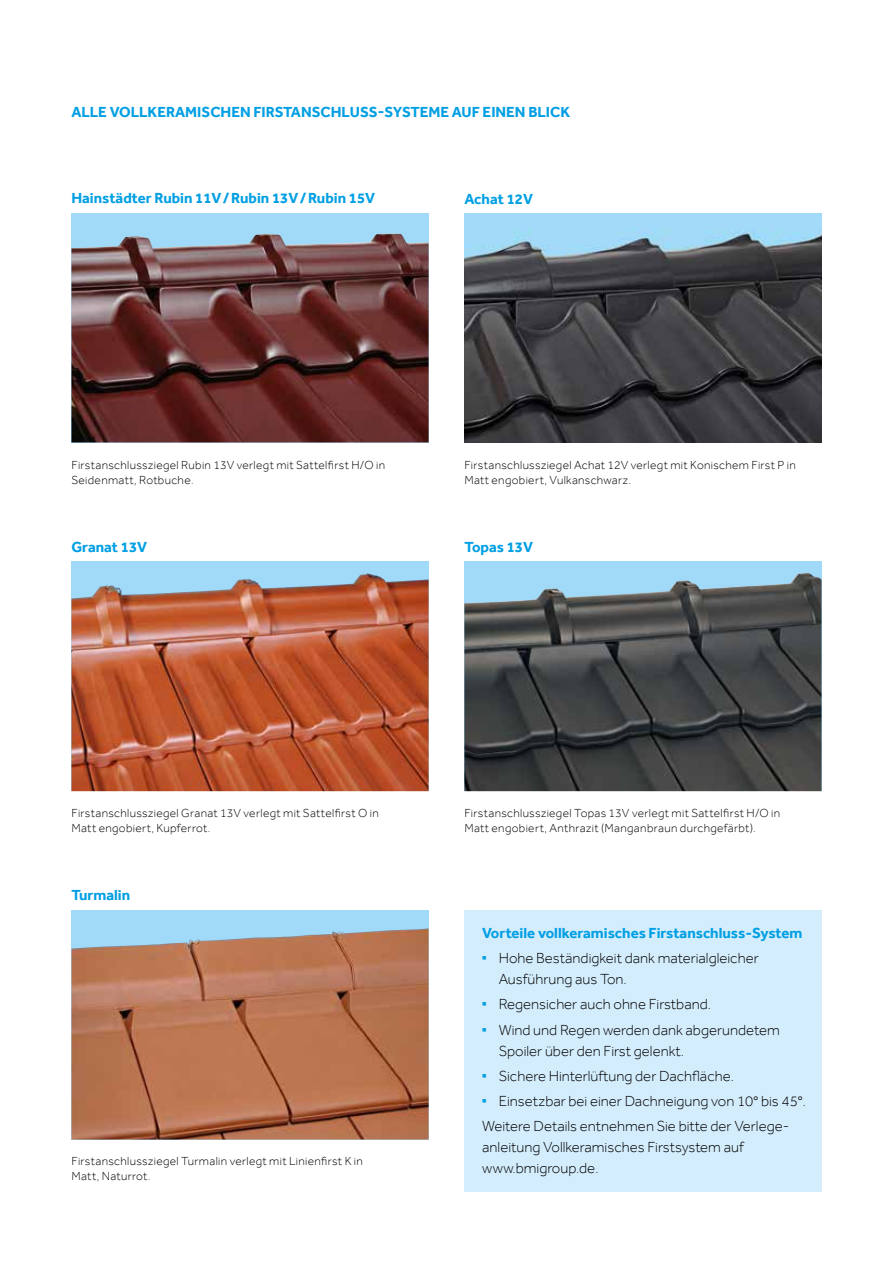
<style>
.page{position:relative;width:893px;height:1263px;background:#fff}
.page>*{position:absolute;margin:0;border:0;box-sizing:border-box;transform-origin:0 0}
.t1{font:300 15px/21px "Effra";color:#000}
.t2{font:700 15px "Effra";color:#009fe3}
.t3{font:300 12px/15px "Effra";letter-spacing:.025em;color:#000}
</style>
<div class="page">
<div style="left:71px;top:213px;width:358px;height:230px;background:#a1daf8"></div>
<img style="left:71px;top:234px;width:358px;height:208px">
<div style="left:71px;top:561px;width:358px;height:230px;background:#a1daf8"></div>
<img style="left:71px;top:573px;width:358px;height:218px">
<div style="left:71px;top:910px;width:358px;height:229px;background:#a1daf8"></div>
<img style="left:71px;top:928px;width:358px;height:211px">
<img style="left:464px;top:213px;width:357px;height:230px">
<div style="left:464px;top:561px;width:357px;height:230px;background:#a1daf8"></div>
<img style="left:464px;top:573px;width:357px;height:218px">
<div style="left:464px;top:910px;width:357px;height:281px;background:#d4edfc"></div>
<p class="t2" style="left:71px;top:103px;width:500px">ALLE VOLLKERAMISCHEN FIRSTANSCHLUSS-SYSTEME AUF EINEN BLICK</p>
<p class="t2" style="left:71px;top:190px;width:305px">Hainstädter Rubin 11V / Rubin 13V / Rubin 15V</p>
<p class="t2" style="left:464px;top:190px;width:70px">Achat 12V</p>
<p class="t3" style="left:71px;top:457px;width:315px">Firstanschlussziegel Rubin 13V verlegt mit Sattelfirst H/O in<br>Seidenmatt, Rotbuche.</p>
<p class="t2" style="left:71px;top:538px;width:77px">Granat 13V</p>
<p class="t3" style="left:464px;top:457px;width:333px">Firstanschlussziegel Achat 12V verlegt mit Konischem First P in<br>Matt engobiert, Vulkanschwarz.</p>
<p class="t2" style="left:464px;top:538px;width:70px">Topas 13V</p>
<p class="t3" style="left:71px;top:805px;width:309px">Firstanschlussziegel Granat 13V verlegt mit Sattelfirst O in<br>Matt engobiert, Kupferrot.</p>
<p class="t2" style="left:71px;top:886px;width:60px">Turmalin</p>
<p class="t3" style="left:71px;top:1154px;width:293px">Firstanschlussziegel Turmalin verlegt mit Linienfirst K in<br>Matt, Naturrot.</p>
<p class="t3" style="left:464px;top:805px;width:317px">Firstanschlussziegel Topas 13V verlegt mit Sattelfirst H/O in<br>Matt engobiert, Anthrazit (Manganbraun durchgefärbt).</p>
<p class="t2" style="left:482px;top:924px;width:322px">Vorteile vollkeramisches Firstanschluss-System</p>
<p class="t1" style="left:499px;top:947px;width:262px;text-indent:-16px"><sup>■</sup> Hohe Beständigkeit dank materialgleicher<br>Ausführung aus Ton.</p>
<p class="t1" style="left:482px;top:994px;width:230px"><sup>■</sup> Regensicher auch ohne Firstband.</p>
<p class="t1" style="left:499px;top:1019px;width:283px;text-indent:-16px"><sup>■</sup> Wind und Regen werden dank abgerundetem<br>Spoiler über den First gelenkt.</p>
<p class="t1" style="left:482px;top:1065px;width:253px"><sup>■</sup> Sichere Hinterlüftung der Dachfläche.</p>
<p class="t1" style="left:482px;top:1088px;width:325px;line-height:25.2px"><sup>■</sup> Einsetzbar bei einer Dachneigung von 10° bis 45°.<br>Weitere Details entnehmen Sie bitte der Verlege-</p>
<p class="t1" style="left:482px;top:1137px;width:263px">anleitung Vollkeramisches Firstsystem auf www.bmigroup.de.</p>
</div>
